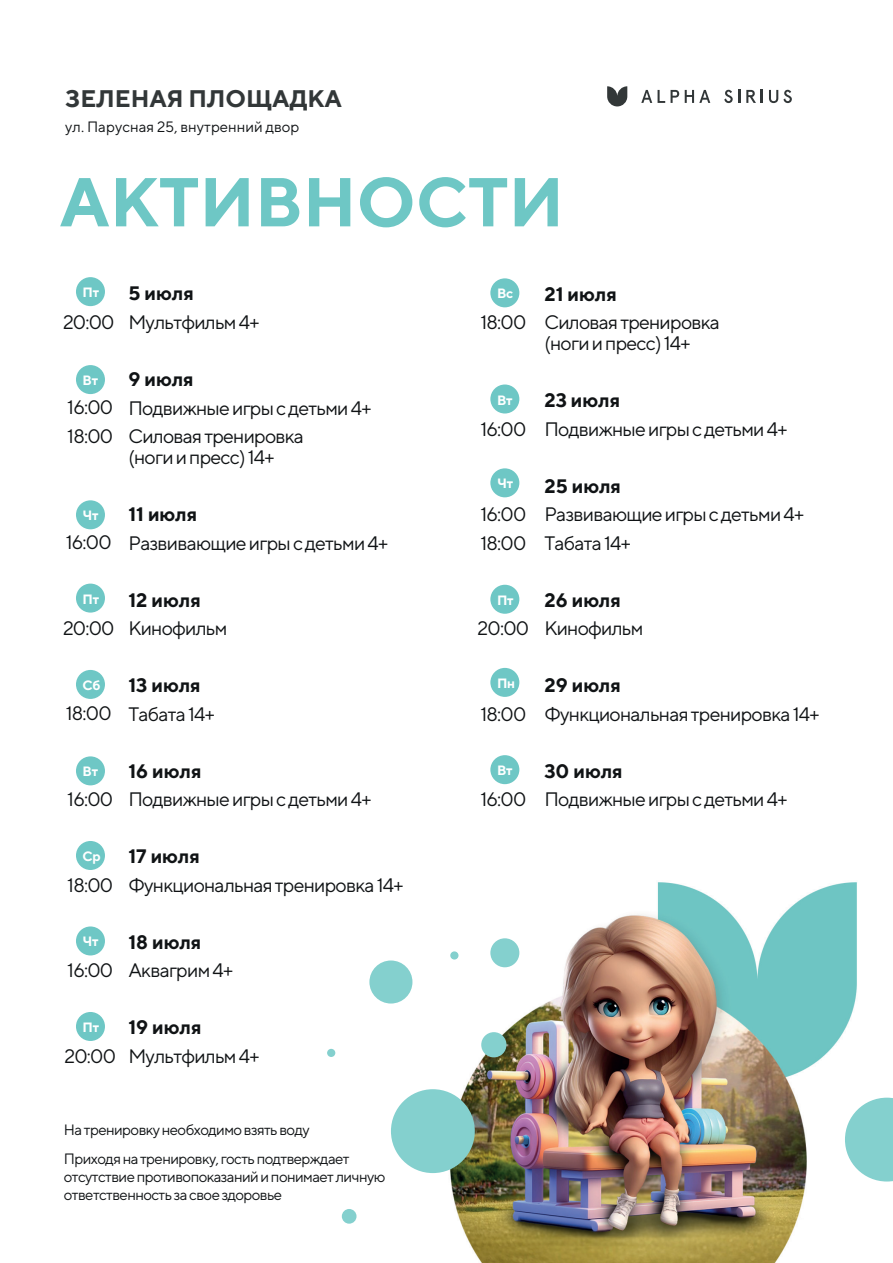
<style>
.page{position:relative;width:893px;height:1263px;background:#fff}
.page>*{position:absolute;margin:0;border:0;box-sizing:border-box;transform-origin:0 0}
.t1{font:700 68.85px "TT Norms";color:#6ec7c5}
.t2{font:700 24px "TT Norms";color:#323738}
.t3{font:19.5px/28.5px "TT Norms";letter-spacing:-.04em;color:#101315}
.t4{font:700 19.5px "TT Norms";color:#101315}
.t5{font:15px/28.5px "TT Norms";letter-spacing:-.04em;color:#101315}
.t6{font:15px "TT Norms";color:#101315}
.t7{font:700 13.5px "TT Norms";letter-spacing:-.02em;color:#fff}
</style>
<div class="page">
<img style="left:439px;top:882px;width:418px;height:381px">
<div style="left:369px;top:960px;width:43px;height:43px;background:#84d0ce;border-radius:50%"></div>
<div style="left:481px;top:1032px;width:25px;height:25px;background:#84d0ce;border-radius:50%"></div>
<div style="left:391px;top:1089px;width:84px;height:84px;background:#84d0ce;border-radius:50%"></div>
<div style="left:490px;top:938px;width:29px;height:29px;background:#84d0ce;border-radius:50%"></div>
<div style="left:342px;top:1209px;width:14px;height:15px;background:#84d0ce;border-radius:50%"></div>
<div style="left:327px;top:1049px;width:8px;height:8px;background:#84d0ce;border-radius:50%"></div>
<div style="left:450px;top:951px;width:8px;height:8px;background:#84d0ce;border-radius:50%"></div>
<svg style="left:845px;top:1098px;width:48px;height:83px"></svg>
<svg style="left:641px;top:90px;width:11px;height:13px"></svg>
<svg style="left:658px;top:90px;width:7px;height:13px"></svg>
<svg style="left:671px;top:90px;width:39px;height:13px"></svg>
<svg style="left:724px;top:90px;width:16px;height:13px"></svg>
<svg style="left:746px;top:90px;width:17px;height:13px"></svg>
<svg style="left:769px;top:90px;width:23px;height:13px"></svg>
<svg style="left:607px;top:86px;width:20px;height:20px"></svg>
<div style="left:76px;top:277px;width:29px;height:29px;background:#6ec7c5;border-radius:50%"></div>
<div style="left:490px;top:278px;width:29px;height:29px;background:#6ec7c5;border-radius:50%"></div>
<div style="left:490px;top:384px;width:29px;height:29px;background:#6ec7c5;border-radius:50%"></div>
<div style="left:490px;top:468px;width:29px;height:29px;background:#6ec7c5;border-radius:50%"></div>
<div style="left:490px;top:585px;width:29px;height:29px;background:#6ec7c5;border-radius:50%"></div>
<div style="left:490px;top:668px;width:29px;height:29px;background:#6ec7c5;border-radius:50%"></div>
<div style="left:490px;top:755px;width:29px;height:29px;background:#6ec7c5;border-radius:50%"></div>
<div style="left:76px;top:365px;width:29px;height:29px;background:#6ec7c5;border-radius:50%"></div>
<div style="left:76px;top:500px;width:29px;height:29px;background:#6ec7c5;border-radius:50%"></div>
<div style="left:76px;top:584px;width:29px;height:29px;background:#6ec7c5;border-radius:50%"></div>
<div style="left:76px;top:670px;width:29px;height:29px;background:#6ec7c5;border-radius:50%"></div>
<div style="left:76px;top:756px;width:29px;height:29px;background:#6ec7c5;border-radius:50%"></div>
<div style="left:76px;top:841px;width:29px;height:29px;background:#6ec7c5;border-radius:50%"></div>
<div style="left:76px;top:926px;width:29px;height:29px;background:#6ec7c5;border-radius:50%"></div>
<div style="left:76px;top:1012px;width:29px;height:29px;background:#6ec7c5;border-radius:50%"></div>
<p class="t2" style="left:65px;top:84px;width:278px">ЗЕЛЕНАЯ ПЛОЩАДКА</p>
<p class="t6" style="left:65px;top:117px;width:236px">ул. Парусная 25, внутренний двор</p>
<h1 class="t1" style="left:59px;top:159px;width:506px">АКТИВНОСТИ</h1>
<p class="t4" style="left:128px;top:281px;width:67px">5 июля</p>
<p class="t3" style="left:128px;top:307px;width:133px">Мультфильм 4+</p>
<p class="t4" style="left:128px;top:367px;width:67px">9 июля</p>
<p class="t3" style="left:128px;top:393px;width:244px">Подвижные игры с детьми 4+<br>Силовая тренировка</p>
<p class="t3" style="left:128px;top:442px;width:148px">(ноги и пресс) 14+</p>
<p class="t4" style="left:128px;top:502px;width:70px">11 июля</p>
<p class="t3" style="left:128px;top:528px;width:261px">Развивающие игры с детьми 4+</p>
<p class="t4" style="left:128px;top:587px;width:74px">12 июля</p>
<p class="t3" style="left:128px;top:613px;width:101px">Кинофильм</p>
<p class="t4" style="left:128px;top:673px;width:74px">13 июля</p>
<p class="t3" style="left:128px;top:699px;width:88px">Табата 14+</p>
<p class="t7" style="left:83px;top:284px;width:18px">Пт</p>
<p class="t7" style="left:497px;top:285px;width:18px">Вс</p>
<p class="t3" style="left:480px;top:308px;width:47px">18:00</p>
<p class="t3" style="left:63px;top:307px;width:53px">20:00</p>
<p class="t7" style="left:83px;top:372px;width:17px">Вт</p>
<p class="t7" style="left:497px;top:391px;width:17px">Вт</p>
<p class="t3" style="left:67px;top:393px;width:47px">16:00<br>18:00</p>
<p class="t3" style="left:480px;top:414px;width:47px">16:00</p>
<p class="t7" style="left:497px;top:475px;width:18px">Чт</p>
<p class="t3" style="left:480px;top:500px;width:47px">16:00<br>18:00</p>
<p class="t7" style="left:83px;top:507px;width:18px">Чт</p>
<p class="t3" style="left:66px;top:528px;width:47px">16:00</p>
<p class="t7" style="left:83px;top:590px;width:18px">Пт</p>
<p class="t7" style="left:497px;top:591px;width:18px">Пт</p>
<p class="t3" style="left:63px;top:613px;width:53px">20:00</p>
<p class="t3" style="left:478px;top:614px;width:53px">20:00</p>
<p class="t7" style="left:497px;top:675px;width:20px">Пн</p>
<p class="t7" style="left:83px;top:677px;width:20px">Сб</p>
<p class="t3" style="left:66px;top:699px;width:47px">18:00</p>
<p class="t3" style="left:480px;top:699px;width:47px">18:00</p>
<p class="t7" style="left:83px;top:763px;width:17px">Вт</p>
<p class="t3" style="left:67px;top:784px;width:47px">16:00</p>
<p class="t7" style="left:83px;top:848px;width:20px">Ср</p>
<p class="t3" style="left:67px;top:870px;width:47px">18:00</p>
<p class="t7" style="left:83px;top:933px;width:18px">Чт</p>
<p class="t3" style="left:67px;top:955px;width:47px">16:00</p>
<p class="t7" style="left:83px;top:1019px;width:18px">Пт</p>
<p class="t3" style="left:64px;top:1041px;width:53px">20:00</p>
<p class="t4" style="left:128px;top:758px;width:75px">16 июля</p>
<p class="t3" style="left:128px;top:784px;width:244px">Подвижные игры с детьми 4+</p>
<p class="t4" style="left:128px;top:844px;width:73px">17 июля</p>
<p class="t3" style="left:128px;top:870px;width:277px">Функциональная тренировка 14+</p>
<p class="t4" style="left:128px;top:929px;width:74px">18 июля</p>
<p class="t3" style="left:128px;top:955px;width:106px">Аквагрим 4+</p>
<p class="t4" style="left:128px;top:1015px;width:75px">19 июля</p>
<p class="t3" style="left:128px;top:1041px;width:133px">Мультфильм 4+</p>
<p class="t7" style="left:497px;top:762px;width:17px">Вт</p>
<p class="t3" style="left:480px;top:785px;width:47px">16:00</p>
<p class="t4" style="left:544px;top:281px;width:74px">21 июля</p>
<p class="t3" style="left:544px;top:311px;width:177px;line-height:21px">Силовая тренировка (ноги и пресс) 14+</p>
<p class="t4" style="left:544px;top:388px;width:77px">23 июля</p>
<p class="t3" style="left:544px;top:414px;width:244px">Подвижные игры с детьми 4+</p>
<p class="t4" style="left:544px;top:473px;width:78px">25 июля</p>
<p class="t3" style="left:544px;top:500px;width:261px">Развивающие игры с детьми 4+<br>Табата 14+</p>
<p class="t4" style="left:544px;top:587px;width:78px">26 июля</p>
<p class="t3" style="left:544px;top:614px;width:101px">Кинофильм</p>
<p class="t4" style="left:544px;top:673px;width:78px">29 июля</p>
<p class="t3" style="left:544px;top:699px;width:277px">Функциональная тренировка 14+</p>
<p class="t4" style="left:544px;top:759px;width:80px">30 июля</p>
<p class="t3" style="left:544px;top:785px;width:244px">Подвижные игры с детьми 4+</p>
<p class="t5" style="left:64px;top:1115px;width:287px">На тренировку необходимо взять воду<br>Приходя на тренировку, гость подтверждает</p>
<p class="t5" style="left:64px;top:1167px;width:323px;line-height:18px">отсутствие противопоказаний и понимает личную ответственность за свое здоровье</p>
</div>
